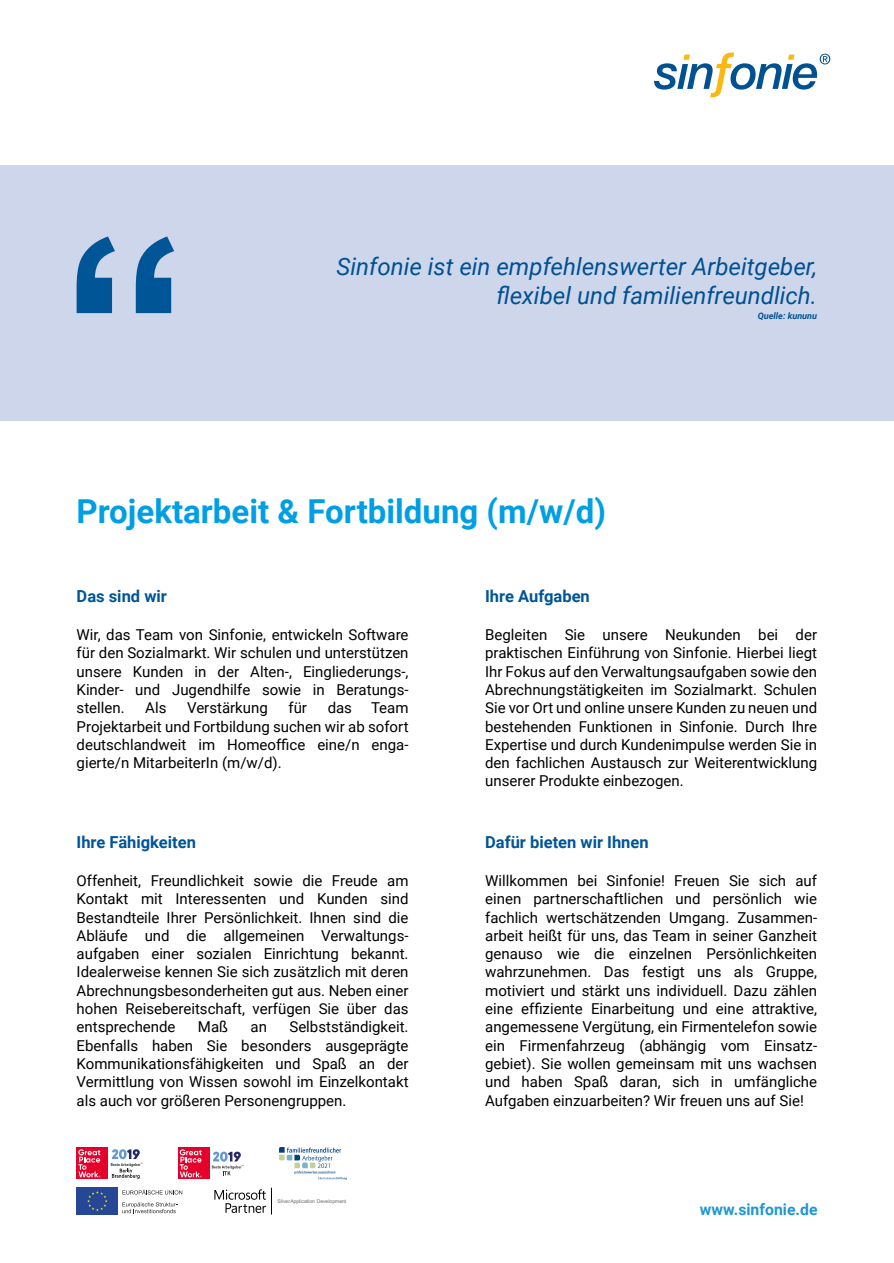
<style>
.page{position:relative;width:894px;height:1263px;background:#fff}
.page>*{position:absolute;margin:0;border:0;box-sizing:border-box;transform-origin:0 0}
.t1{font:700 33px "Roboto";color:#009fe3}
.t2{font:italic 24px/28.8px "Roboto";color:#005191;text-align:right}
.t3{font:700 16.5px "Roboto";color:#005597}
.t4{font:700 15.75px "Roboto";color:#1f97d4}
.t5{font:15px/18.3px "Roboto";color:#000;text-align:justify}
.t6{font:italic 700 9px "Roboto";color:#005191}
.t7{font:5.1px "Arial";color:#696969}
</style>
<div class="page">
<div style="left:0;top:166px;width:893px;height:255px;background:#ced6eb"></div>
<svg style="left:654px;top:53px;width:176px;height:44px"></svg>
<svg style="left:77px;top:236px;width:97px;height:77px"></svg>
<div style="left:77px;top:1148px;width:31px;height:31px;background:#e4002b"></div>
<svg style="left:78px;top:1149px;width:23px;height:28px"></svg>
<svg style="left:111px;top:1149px;width:31px;height:30px"></svg>
<div style="left:178px;top:1148px;width:31px;height:31px;background:#e4002b"></div>
<svg style="left:180px;top:1149px;width:22px;height:28px"></svg>
<svg style="left:212px;top:1152px;width:31px;height:23px"></svg>
<div style="left:77px;top:1187px;width:41px;height:28px;background:#264796"></div>
<svg style="left:87px;top:1191px;width:20px;height:20px"></svg>
<svg style="left:122px;top:1190px;width:60px;height:4px"></svg>
<svg style="left:122px;top:1202px;width:55px;height:11px"></svg>
<svg style="left:214px;top:1188px;width:58px;height:26px"></svg>
<img style="left:279px;top:1148px;width:67px;height:32px">
<h2 class="t2" style="left:336px;top:255px;width:482px">Sinfonie ist ein empfehlenswerter Arbeitgeber, flexibel und familienfreundlich.</h2>
<p class="t6" style="left:757px;top:312px;width:61px">Quelle: kununu</p>
<h1 class="t1" style="left:76px;top:498px;width:531px">Projektarbeit &amp; Fortbildung (m/w/d)</h1>
<p class="t3" style="left:77px;top:590px;width:92px">Das sind wir</p>
<p class="t5" style="left:77px;top:627px;width:333px">Wir, das Team von Sinfonie, entwickeln Software für den Sozialmarkt. Wir schulen und unterstützen unsere Kunden in der Alten-, Eingliederungs-, Kinder- und Jugendhilfe sowie in Beratungs‐ stellen.</p>
<p class="t5" style="left:145px;top:700px;width:23px">Als</p>
<p class="t5" style="left:187px;top:700px;width:82px">Verstärkung</p>
<p class="t5" style="left:288px;top:700px;width:20px">für</p>
<p class="t5" style="left:327px;top:700px;width:26px">das</p>
<p class="t5" style="left:77px;top:700px;width:333px;text-indent:294px">Team Projektarbeit und Fortbildung suchen wir ab sofort deutschlandweit im Homeoffice eine/n enga‐ gierte/n MitarbeiterIn (m/w/d).</p>
<p class="t3" style="left:77px;top:836px;width:121px">Ihre Fähigkeiten</p>
<p class="t5" style="left:77px;top:873px;width:333px">Offenheit, Freundlichkeit sowie die Freude am Kontakt mit Interessenten und Kunden sind Bestandteile Ihrer Persönlichkeit. Ihnen sind die Abläufe und die allgemeinen Verwaltungs‐ aufgaben einer sozialen Einrichtung bekannt.<br>Idealerweise kennen Sie sich zusätzlich mit deren Abrechnungsbesonderheiten gut aus. Neben einer hohen Reisebereitschaft, verfügen Sie über das entsprechende</p>
<p class="t5" style="left:198px;top:1019px;width:32px">Maß</p>
<p class="t5" style="left:250px;top:1019px;width:18px">an</p>
<p class="t5" style="left:77px;top:1019px;width:333px;text-indent:213px">Selbstständigkeit.<br>Ebenfalls haben Sie besonders ausgeprägte Kommunikationsfähigkeiten und Spaß an der Vermittlung von Wissen sowohl im Einzelkontakt als auch vor größeren Personengruppen.</p>
<p class="t7" style="left:277px;top:1199px;width:70px">SilverApplication Development</p>
<p class="t3" style="left:485px;top:590px;width:106px">Ihre Aufgaben</p>
<p class="t5" style="left:485px;top:627px;width:333px">Begleiten Sie unsere Neukunden bei der praktischen Einführung von Sinfonie. Hierbei liegt Ihr Fokus auf den Verwaltungsaufgaben sowie den Abrechnungstätigkeiten im Sozialmarkt. Schulen Sie vor Ort und online unsere Kunden zu neuen und bestehenden Funktionen in Sinfonie. Durch Ihre Expertise und durch Kundenimpulse werden Sie in den fachlichen Austausch zur Weiterentwicklung unserer Produkte einbezogen.</p>
<p class="t3" style="left:485px;top:836px;width:165px">Dafür bieten wir Ihnen</p>
<p class="t5" style="left:485px;top:873px;width:333px">Willkommen bei Sinfonie! Freuen Sie sich auf einen partnerschaftlichen und persönlich wie fachlich wertschätzenden Umgang. Zusammen‐ arbeit heißt für uns, das Team in seiner Ganzheit genauso wie die einzelnen Persönlichkeiten wahrzunehmen. Das festigt uns als Gruppe, motiviert und stärkt uns individuell. Dazu zählen eine effiziente Einarbeitung und eine attraktive, angemessene Vergütung, ein Firmentelefon sowie ein Firmenfahrzeug (abhängig vom Einsatz&shy;gebiet). Sie wollen gemeinsam mit uns wachsen und haben Spaß daran, sich in umfängliche Aufgaben einzuarbeiten? Wir freuen uns auf Sie!</p>
<p class="t4" style="left:699px;top:1203px;width:119px">www.sinfonie.de</p>
</div>
